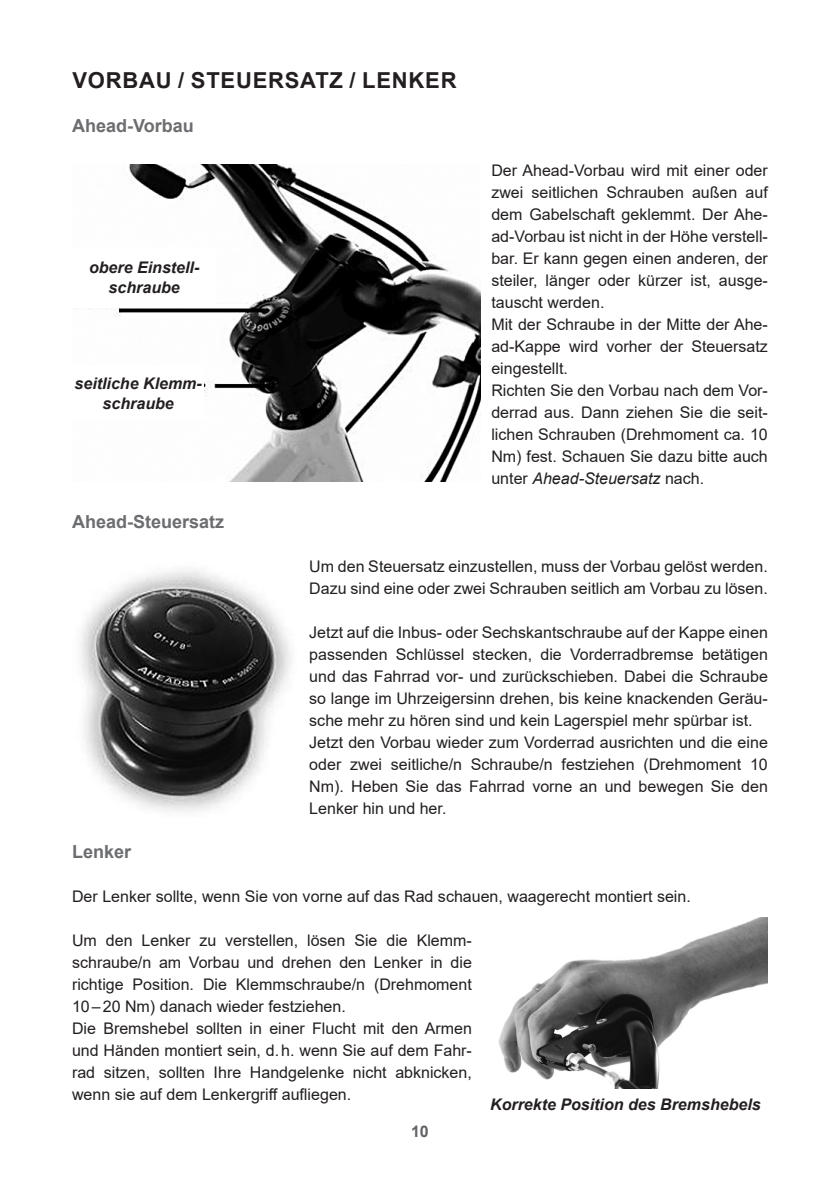
<style>
.page{position:relative;width:840px;height:1191px;background:#fff}
.page>*{position:absolute;margin:0;border:0;box-sizing:border-box;transform-origin:0 0}
.Kapitel-Titel{font:700 22px "Arial";letter-spacing:.035em;color:#231f20}
.Kapitel-Untertitel{font:700 18px "Arial";color:#6c6d70}
.Fließtext{font:16px/22px "Arial";color:#231f20;text-align:justify}
.Bildtext_groß{font:italic 700 16px/20px "Arial";color:#231f20;text-align:center}
.t1{font:700 16px "Arial";color:#636366}
.s1{font-style:italic}
</style>
<div class="page">
<img style="left:76px;top:164px;width:404px;height:317px">
<div style="left:72px;top:366px;width:132px;height:54px;background:#fff"></div>
<div style="left:72px;top:247px;width:144px;height:61px;background:#fff"></div>
<img style="left:80px;top:570px;width:211px;height:242px">
<img style="left:498px;top:917px;width:269px;height:172px">
<p class="Kapitel-Titel" style="left:72px;top:65px;width:385px">VORBAU / STEUERSATZ / LENKER</p>
<p class="Kapitel-Untertitel" style="left:72px;top:113px;width:123px">Ahead-Vorbau</p>
<p class="Bildtext_groß" style="left:89px;top:258px;width:112px">obere Einstell&shy;schraube</p>
<p class="Bildtext_groß" style="left:74px;top:373px;width:129px">seitliche Klemm&shy;schraube</p>
<p class="Kapitel-Untertitel" style="left:72px;top:509px;width:154px">Ahead-Steuersatz</p>
<p class="Fließtext" style="left:491px;top:159px;width:278px">Der Ahead-Vorbau wird mit einer oder zwei seitlichen Schrauben außen auf dem Gabelschaft geklemmt. Der Ahe&shy;ad-Vorbau ist nicht in der Höhe verstell&shy;bar. Er kann gegen einen anderen, der steiler, länger oder kürzer ist, ausge&shy;tauscht werden.</p>
<p class="Fließtext" style="left:491px;top:313px;width:278px">Mit der Schraube in der Mitte der Ahe&shy;ad-Kappe wird vorher der Steuersatz eingestellt.</p>
<p class="Fließtext" style="left:491px;top:379px;width:278px">Richten Sie den Vorbau nach dem Vor&shy;derrad aus. Dann ziehen Sie die seit&shy;lichen Schrauben (Drehmoment ca. 10<br>Nm) fest. Schauen Sie dazu bitte auch unter <span class="s1">Ahead-Steuersatz</span> nach.</p>
<p class="Fließtext" style="left:309px;top:555px;width:460px">Um den Steuersatz einzustellen, muss der Vorbau gelöst werden.<br>Dazu sind eine oder zwei Schrauben seitlich am Vorbau zu lösen.</p>
<p class="Fließtext" style="left:309px;top:621px;width:460px">Jetzt auf die Inbus- oder Sechskantschraube auf der Kappe einen passenden Schlüssel stecken, die Vorderradbremse betätigen und das Fahrrad vor- und zurückschieben. Dabei die Schraube so lange im Uhrzeigersinn drehen, bis keine knackenden Geräu&shy;sche mehr zu hören sind und kein Lagerspiel mehr spürbar ist.</p>
<p class="Fließtext" style="left:309px;top:731px;width:460px">Jetzt den Vorbau wieder zum Vorderrad ausrichten und die eine oder zwei seitliche/n Schraube/n festziehen (Drehmoment 10<br>Nm). Heben Sie das Fahrrad vorne an und bewegen Sie den Lenker hin und her.</p>
<p class="Kapitel-Untertitel" style="left:72px;top:839px;width:61px">Lenker</p>
<p class="Fließtext" style="left:72px;top:885px;width:620px">Der Lenker sollte, wenn Sie von vorne auf das Rad schauen, waagerecht montiert sein.</p>
<p class="Fließtext" style="left:72px;top:929px;width:401px">Um den Lenker zu verstellen, lösen Sie die Klemm&shy;schraube/n am Vorbau und drehen den Lenker in die richtige Position. Die Klemmschraube/n (Drehmoment 10–20 Nm) danach wieder festziehen.</p>
<p class="Fließtext" style="left:72px;top:1017px;width:401px">Die Bremshebel sollten in einer Flucht mit den Armen und Händen montiert sein, d.h. wenn Sie auf dem Fahr&shy;rad sitzen, sollten Ihre Handgelenke nicht abknicken, wenn sie auf dem Lenkergriff aufliegen.</p>
<p class="Bildtext_groß" style="left:490px;top:1095px;width:272px">Korrekte Position des Bremshebels</p>
<p class="t1" style="left:411px;top:1120px;width:19px">10</p>
</div>
